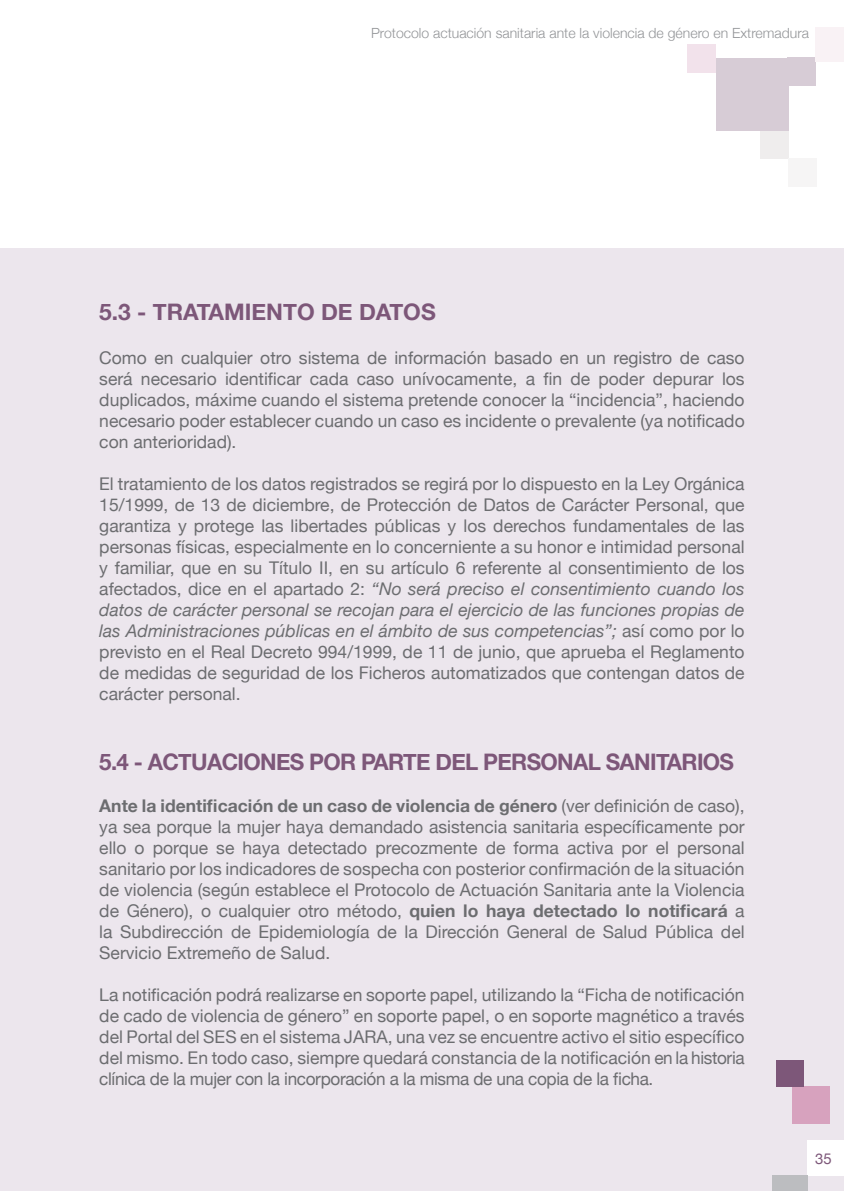
<style>
.page{position:relative;width:844px;height:1191px;background:#fff}
.page>*{position:absolute;margin:0;border:0;box-sizing:border-box;transform-origin:0 0}
.t1{font:700 22.75px "Helvetica Neue";letter-spacing:-.03em;color:#7d5779}
.t2{font:700 22.75px "Helvetica Neue";color:#7d5779}
.t3{font:17.5px/21px "Helvetica Neue";color:#6c6d70;text-align:justify}
.t4{font:14.88px "Helvetica Neue";color:#7d5779}
.t5{font:300 14px "Helvetica Neue";color:#939598}
.s1{font-style:italic}
.s2{font-weight:700}
</style>
<div class="page">
<div style="left:0;top:248px;width:843px;height:943px;background:#ece6ed"></div>
<div style="left:791px;top:1086px;width:38px;height:38px;background:#d7a2be"></div>
<div style="left:806px;top:1140px;width:37px;height:35px;background:#fff"></div>
<div style="left:776px;top:1059px;width:27px;height:27px;background:#7d5779"></div>
<div style="left:771px;top:1175px;width:36px;height:16px;background:#bcbdc0"></div>
<p class="t5" style="left:371px;top:25px;width:439px">Protocolo actuación sanitaria ante la violencia de género en Extremadura</p>
<p class="t2" style="left:99px;top:298px;width:338px">5.3 - TRATAMIENTO DE DATOS</p>
<p class="t3" style="left:99px;top:347px;width:646px">Como en cualquier otro sistema de información basado en un registro de caso será necesario identificar cada caso unívocamente, a fin de poder depurar los duplicados, máxime cuando el sistema pretende conocer la “incidencia”, haciendo necesario poder establecer cuando un caso es incidente o prevalente (ya notificado con anterioridad).</p>
<p class="t3" style="left:99px;top:473px;width:646px">El tratamiento de los datos registrados se regirá por lo dispuesto en la Ley Orgánica 15/1999, de 13 de diciembre, de Protección de Datos de Carácter Personal, que garantiza y protege las libertades públicas y los derechos fundamentales de las personas físicas, especialmente en lo concerniente a su honor e intimidad personal y familiar, que en su Título II, en su artículo 6 referente al consentimiento de los afectados, dice en el apartado 2: <span class="s1">“No será preciso el consentimiento cuando los datos de carácter personal se recojan para el ejercicio de las funciones propias de las Administraciones públicas en el ámbito de sus competencias”;</span> así como por lo previsto en el Real Decreto 994/1999, de 11 de junio, que aprueba el Reglamento de medidas de seguridad de los Ficheros automatizados que contengan datos de carácter personal.</p>
<p class="t1" style="left:99px;top:747px;width:636px">5.4 - ACTUACIONES POR PARTE DEL PERSONAL SANITARIOS</p>
<p class="t3" style="left:99px;top:794px;width:646px"><span class="s2">Ante la identificación de un caso de violencia de género</span> (ver definición de caso), ya sea porque la mujer haya demandado asistencia sanitaria específicamente por ello o porque se haya detectado precozmente de forma activa por el personal sanitario por los indicadores de sospecha con posterior confirmación de la situación de violencia (según establece el Protocolo de Actuación Sanitaria ante la Violencia de Género), o cualquier otro método, <span class="s2">quien lo haya detectado lo notificará</span> a la Subdirección de Epidemiología de la Dirección General de Salud Pública del Servicio Extremeño de Salud.</p>
<p class="t3" style="left:99px;top:983px;width:646px">La notificación podrá realizarse en soporte papel, utilizando la “Ficha de notificación de cado de violencia de género” en soporte papel, o en soporte magnético a través del Portal del SES en el sistema JARA, una vez se encuentre activo el sitio específico del mismo. En todo caso, siempre quedará constancia de la notificación en la historia clínica de la mujer con la incorporación a la misma de una copia de la ficha.</p>
<p class="t4" style="left:815px;top:1150px;width:18px">35</p>
</div>
